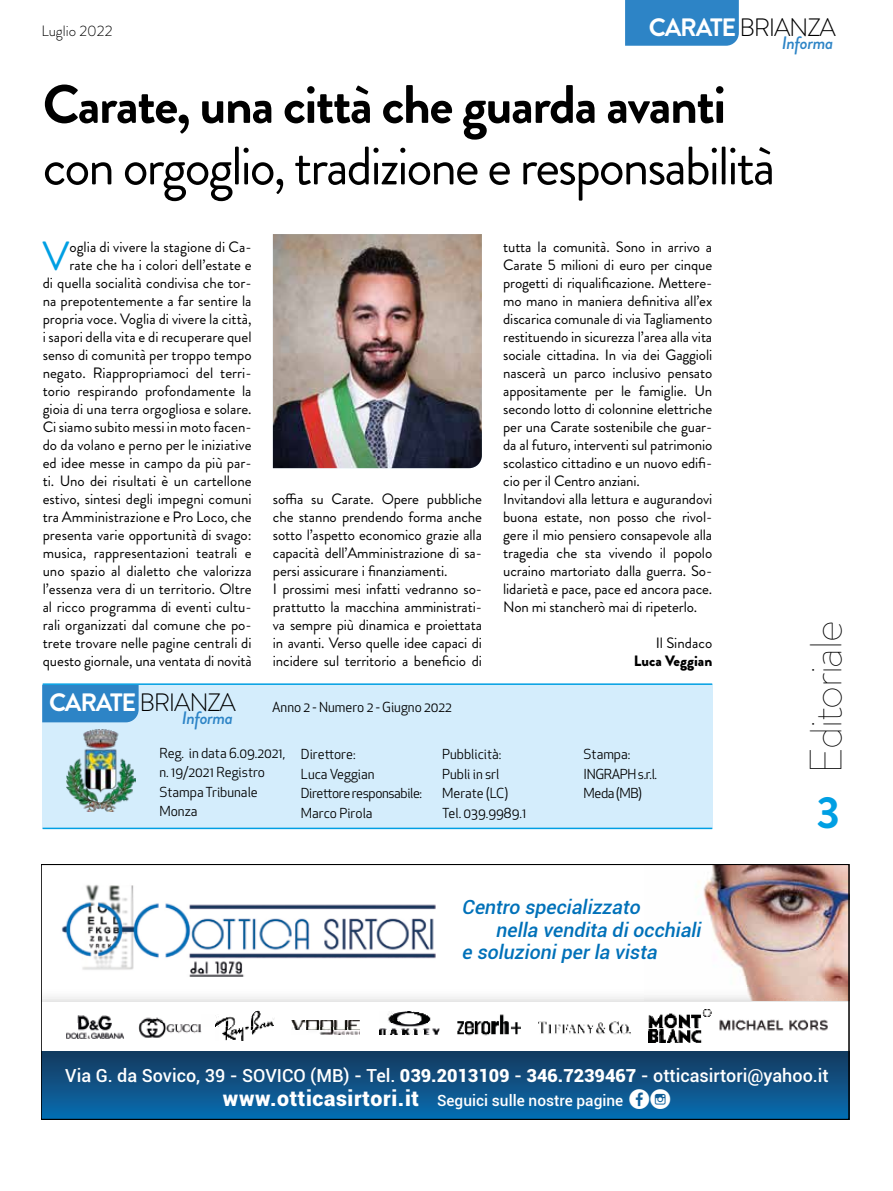
<style>
.page{position:relative;width:893px;height:1191px;background:#fff}
.page>*{position:absolute;margin:0;border:0;box-sizing:border-box;transform-origin:0 0}
.t1{font:54px "Brandon Grotesque";letter-spacing:-.04em;color:#000}
.t2{font:700 54px "Brandon Grotesque";letter-spacing:-.03em;color:#000}
.t3{font:100 45px "Brandon Grotesque";letter-spacing:-.03em;color:#000}
.t4{font:700 45px "Brandon Grotesque";color:#009fe3}
.t5{font:40.65px "Brandon Grotesque";color:#009fe3}
.t6{font:300 25.2px "Brandon Grotesque";letter-spacing:-.05em;color:#000}
.t7{font:italic 500 19.5px "Roboto";color:#0071b9}
.t8{font:500 18px "Roboto";color:#fff}
.t9{font:italic 500 18px "Brandon Grotesque";letter-spacing:-.025em;color:#2d84c6}
.t10{font:500 15.45px "Roboto";color:#fff}
.t11{font:15px/18px "Brandon Grotesque";letter-spacing:-.01em;color:#000}
.t12{font:900 15px "Brandon Grotesque";color:#000}
.t13{font:300 15px "Brandon Grotesque";color:#000}
.t14{font:13.5px/19.5px "Apex New";color:#000}
.t15{font:13.5px/19.5px "Apex New";letter-spacing:-.03em;color:#000}
.s1{font-weight:700;color:#fff}
.s2{font-weight:900}
.s3{font-weight:900;font-size:21.3px}
.s4{font-family:"Social Shapes";font-weight:400;font-size:28.8px}
</style>
<div class="page">
<div style="left:625px;top:0;width:114px;height:46px;background:#2d84c6"></div>
<img style="left:273px;top:234px;width:209px;height:234px">
<div style="left:42px;top:684px;width:670px;height:144px;background:#d4edfc"></div>
<div style="left:42px;top:685px;width:97px;height:37px;background:#2d84c6"></div>
<img style="left:67px;top:730px;width:68px;height:81px">
<hr style="left:43px;top:683px;width:669px;height:2px;background:#009fe3">
<hr style="left:43px;top:827px;width:669px;height:2px;background:#009fe3">
<hr style="left:44px;top:1000px;width:802px;height:2px;background:#e6e6e6">
<img style="left:61px;top:884px;width:375px;height:93px">
<div style="left:41px;top:1051px;width:808px;height:68px;background:linear-gradient(to bottom,#16395d,#076cb0)"></div>
<img style="left:66px;top:1023px;width:58px;height:16px">
<img style="left:77px;top:1015px;width:35px;height:8px">
<img style="left:138px;top:1023px;width:78px;height:15px">
<img style="left:140px;top:1017px;width:25px;height:6px">
<img style="left:201px;top:1015px;width:15px;height:11px">
<img style="left:379px;top:1011px;width:61px;height:23px">
<img style="left:379px;top:1011px;width:15px;height:12px">
<img style="left:405px;top:1011px;width:35px;height:12px">
<img style="left:379px;top:1030px;width:44px;height:4px">
<img style="left:218px;top:1010px;width:56px;height:30px">
<img style="left:228px;top:1030px;width:46px;height:10px">
<svg style="left:216px;top:1014px;width:3px;height:12px"></svg>
<img style="left:292px;top:1026px;width:68px;height:4px">
<img style="left:291px;top:1020px;width:69px;height:6px">
<img style="left:319px;top:1030px;width:41px;height:4px">
<img style="left:538px;top:1021px;width:93px;height:14px">
<img style="left:719px;top:1026px;width:109px;height:5px">
<img style="left:719px;top:1019px;width:109px;height:7px">
<img style="left:457px;top:1014px;width:63px;height:22px">
<img style="left:648px;top:1015px;width:54px;height:27px">
<svg style="left:648px;top:1016px;width:5px;height:6px"></svg>
<img style="left:659px;top:1009px;width:52px;height:17px">
<img style="left:648px;top:1030px;width:27px;height:12px">
<img style="left:644px;top:867px;width:202px;height:133px">
<div style="left:41px;top:864px;width:808px;height:255px;border:2px solid #000"></div>
<p class="t13" style="left:41px;top:21px;width:73px">Luglio 2022</p>
<h3 class="t6" style="left:649px;top:11px;width:188px"><span class="s1">CARATE</span> BRIANZA</h3>
<p class="t9" style="left:782px;top:30px;width:53px">Informa</p>
<h1 class="t2" style="left:43px;top:67px;width:685px">Carate, una città che guarda avanti</h1>
<h1 class="t1" style="left:43px;top:129px;width:734px">con orgoglio, tradizione e responsabilità</h1>
<p class="t11" style="left:43px;top:238px;width:211px;text-align:right">oglia di vivere la stagione di Ca&shy;rate che ha i colori dell’estate e<br>di quella socialità condivisa che tor&shy;na prepotentemente a far sentire la propria voce. Voglia di vivere la città, i sapori della vita e di recuperare quel senso di comunità per troppo tempo negato. Riappropriamoci del terri&shy;torio respirando profondamente la gioia di una terra orgogliosa e solare.<br>Ci siamo subito messi in moto facen&shy;do da volano e perno per le iniziative ed idee messe in campo da più par&shy;ti. Uno dei risultati è un cartellone estivo, sintesi degli impegni comuni tra Amministrazione e Pro Loco, che presenta varie opportunità di svago: musica, rappresentazioni teatrali e uno spazio al dialetto che valorizza l’essenza vera di un territorio. Oltre al ricco programma di eventi cultu&shy;rali organizzati dal comune che po&shy;trete trovare nelle pagine centrali di questo giornale, una ventata di novità</p>
<h3 class="t5" style="left:42px;top:228px;width:29px">V</h3>
<h3 class="t6" style="left:49px;top:685px;width:188px"><span class="s1">CARATE</span> BRIANZA</h3>
<p class="t9" style="left:182px;top:705px;width:53px">Informa</p>
<p class="t11" style="left:273px;top:490px;width:211px">soffia su Carate. Opere pubbliche che stanno prendendo forma anche sotto l’aspetto economico grazie alla capacità dell’Amministrazione di sa&shy;persi assicurare i finanziamenti.<br>I prossimi mesi infatti vedranno so&shy;prattutto la macchina amministrati&shy;va sempre più dinamica e proiettata in avanti. Verso quelle idee capaci di incidere sul territorio a beneficio di</p>
<p class="t14" style="left:272px;top:697px;width:181px">Anno 2 - Numero 2 - Giugno 2022</p>
<p class="t11" style="left:503px;top:238px;width:211px">tutta la comunità. Sono in arrivo a Carate 5 milioni di euro per cinque progetti di riqualificazione. Mettere&shy;mo mano in maniera definitiva all’ex discarica comunale di via Tagliamento restituendo in sicurezza l’area alla vita sociale cittadina. In via dei Gaggioli nascerà un parco inclusivo pensato appositamente per le famiglie. Un secondo lotto di colonnine elettriche per una Carate sostenibile che guar&shy;da al futuro, interventi sul patrimonio scolastico cittadino e un nuovo edifi&shy;cio per il Centro anziani.<br>Invitandovi alla lettura e augurandovi buona estate, non posso che rivol&shy;gere il mio pensiero consapevole alla tragedia che sta vivendo il popolo ucraino martoriato dalla guerra. So&shy;lidarietà e pace, pace ed ancora pace.<br>Non mi stancherò mai di ripeterlo.</p>
<p class="t11" style="left:656px;top:634px;width:58px">Il Sindaco</p>
<p class="t12" style="left:634px;top:650px;width:80px">Luca Veggian</p>
<p class="t14" style="left:159px;top:743px;width:128px">Reg. in data 6.09.2021, n. 19/2021 Registro<br>Stampa Tribunale<br>Monza</p>
<p class="t14" style="left:301px;top:744px;width:123px">Direttore:<br>Luca Veggian<br>Direttore responsabile:<br>Marco Pirola</p>
<p class="t14" style="left:442px;top:744px;width:86px">Pubblicità:<br>Publi in srl<br>Merate (LC)<br>Tel. 039.9989.1</p>
<p class="t15" style="left:584px;top:744px;width:75px">Stampa:<br>INGRAPH s.r.l.<br>Meda (MB)</p>
<h3 class="t7" style="left:462px;top:893px;width:184px">Centro specializzato</h3>
<h3 class="t7" style="left:496px;top:916px;width:211px">nella vendita diocchiali</h3>
<h3 class="t7" style="left:462px;top:938px;width:201px">e soluzioniperla vista</h3>
<h2 class="t3" style="left:795px;top:774px;width:155px;rotate:-90deg">Editoriale</h2>
<h2 class="t4" style="left:817px;top:781px;width:25px">3</h2>
<p class="t8" style="left:65px;top:1063px;width:765px">Via G. da Sovico, 39 - SOVICO (MB) - Tel. <span class="s2">039.2013109</span> - <span class="s2">346.7239467</span> - otticasirtori@yahoo.it</p>
<p class="t10" style="left:223px;top:1089px;width:450px"><span class="s3">www.otticasirtori.it</span> Seguici sulle nostre pagine <span class="s4">!$</span></p>
</div>
